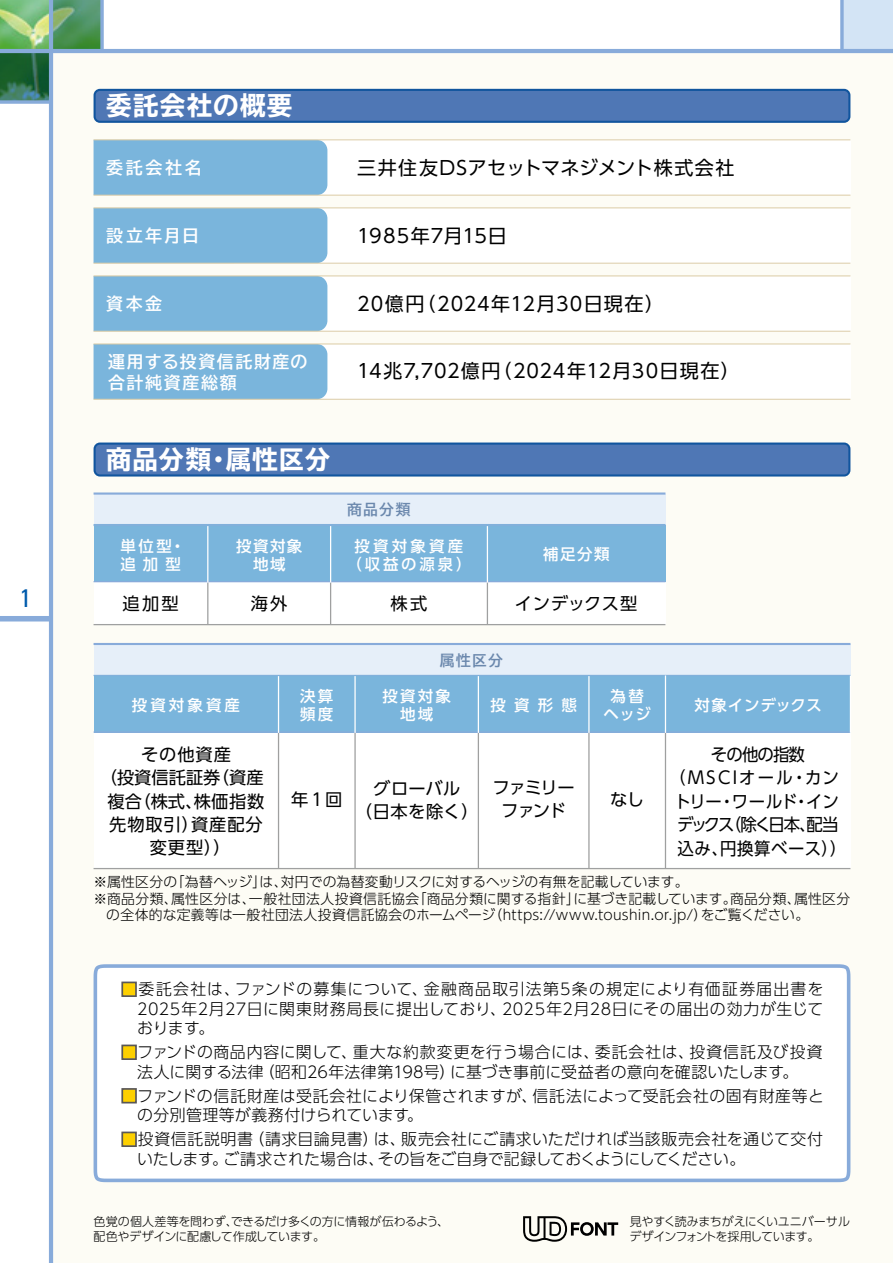
<style>
.page{position:relative;width:893px;height:1263px;background:#fff}
.page>*{position:absolute;margin:0;border:0;box-sizing:border-box;transform-origin:0 0}
.t1{font:700 expanded 25.5px "TBUD Go Std";letter-spacing:.045em;color:#fff}
.t2{font:condensed 25.5px "Univers";color:#005bac}
.t3{font:19.05px "UD Shin Go Pro";letter-spacing:.05em;color:#000}
.t4{font:19.05px "UD Shin Go Pro";letter-spacing:.03em;color:#000}
.t5{font:17.25px/23.4px "UD Shin Go Pro";letter-spacing:-.05em;color:#000;text-align:center;scale:.95 1}
.t6{font:17.25px "UD Shin Go Pro";color:#000}
.t7{font:17.25px/23.4px "UD Shin Go Pro";letter-spacing:.025em;color:#000;text-align:center}
.t8{font:17.25px "UD Shin Go Pro";letter-spacing:.05em;color:#000}
.t9{font:17.25px/23.4px "UD Shin Go Pro";letter-spacing:-.08em;color:#000;text-align:center}
.t10{font:17.25px "UD Shin Go Pro";letter-spacing:.035em;color:#000}
.t11{font:700 16.95px/21.3px "TBUD Go Std";letter-spacing:.105em;color:#fff}
.t12{font:300 15.9px/19.5px "UD Shin Go Pro";letter-spacing:.02em;color:#000}
.t13{font:500 15.45px/18.1px "UD Shin Go Pro";letter-spacing:.15em;color:#fff;text-align:center}
.t14{font:500 15.45px/18.1px "UD Shin Go Pro";letter-spacing:.21em;color:#fff;text-align:center}
.t15{font:500 15.45px "UD Shin Go Pro";letter-spacing:.04em;color:#fff}
.t16{font:700 14.85px "TBUD Go Std";letter-spacing:.075em;color:#6b88ad}
.t17{font:300 13.8px "UD Shin Go Pro";letter-spacing:.02em;color:#000}
.t18{font:300 13.8px "UD Shin Go Pro";color:#000}
.t19{font:300 12px/14.9px "UD Shin Go Pro";letter-spacing:-.025em;color:#000}
.s1{color:#fdd000}
</style>
<div class="page">
<img style="left:0;top:0;width:49px;height:49px">
<svg style="left:0;top:53px;width:49px;height:47px;background:#236640"></svg>
<svg style="left:53px;top:0;width:47px;height:49px;background:#53955e"></svg>
<div style="left:842px;top:0;width:51px;height:51px;background:#d3e4f5"></div>
<div style="left:0;top:616px;width:51px;height:5px;background:#88abda"></div>
<div style="left:51px;top:51px;width:842px;height:1212px;background:#fdfcf5"></div>
<hr style="left:49px;top:0;width:4px;height:1263px;background:#88abda">
<hr style="left:0;top:49px;width:893px;height:4px;background:#88abda">
<svg style="left:0;top:100px;width:49px;height:4px"></svg>
<svg style="left:100px;top:0;width:4px;height:49px"></svg>
<svg style="left:840px;top:0;width:4px;height:49px"></svg>
<div style="left:234px;top:208px;width:616px;height:55px;background:#fff"></div>
<div style="left:234px;top:276px;width:616px;height:55px;background:#fff"></div>
<div style="left:234px;top:344px;width:616px;height:55px;background:#fff"></div>
<div style="left:234px;top:140px;width:616px;height:55px;background:#fff"></div>
<div style="left:94px;top:140px;width:233px;height:55px;background:#7ab5dc"></div>
<div style="left:94px;top:208px;width:233px;height:55px;background:#7ab5dc"></div>
<div style="left:94px;top:277px;width:233px;height:54px;background:#7ab5dc"></div>
<div style="left:94px;top:345px;width:233px;height:54px;background:#7ab5dc"></div>
<hr style="left:94px;top:195px;width:756px;height:1px;background:#dbcba5">
<hr style="left:94px;top:139px;width:756px;height:1px;background:#dbcba5">
<hr style="left:94px;top:263px;width:756px;height:1px;background:#dbcba5">
<hr style="left:94px;top:207px;width:756px;height:1px;background:#dbcba5">
<hr style="left:94px;top:331px;width:756px;height:1px;background:#dbcba5">
<hr style="left:94px;top:276px;width:756px;height:1px;background:#dbcba5">
<hr style="left:94px;top:399px;width:756px;height:1px;background:#dbcba5">
<hr style="left:94px;top:344px;width:756px;height:1px;background:#dbcba5">
<svg style="left:94px;top:89px;width:756px;height:34px;background:#4873b2"></svg>
<div style="left:94px;top:644px;width:756px;height:32px;background:#e6eff9"></div>
<div style="left:94px;top:675px;width:756px;height:58px;background:#7ab5dc"></div>
<div style="left:94px;top:733px;width:756px;height:135px;background:#fff"></div>
<hr style="left:94px;top:868px;width:756px;height:1px;background:#9fa0a0">
<hr style="left:278px;top:733px;width:1px;height:135px;background:#9fa0a0">
<hr style="left:354px;top:733px;width:2px;height:135px;background:#9fa0a0">
<hr style="left:94px;top:731px;width:756px;height:2px;background:#88abda">
<hr style="left:278px;top:675px;width:1px;height:58px;background:#fff">
<hr style="left:354px;top:675px;width:2px;height:58px;background:#fff">
<hr style="left:478px;top:733px;width:1px;height:135px;background:#9fa0a0">
<hr style="left:478px;top:675px;width:1px;height:58px;background:#fff">
<hr style="left:588px;top:733px;width:2px;height:135px;background:#9fa0a0">
<hr style="left:588px;top:675px;width:2px;height:58px;background:#fff">
<hr style="left:94px;top:643px;width:756px;height:2px;background:#88abda">
<hr style="left:94px;top:675px;width:756px;height:1px;background:#82b0db">
<hr style="left:665px;top:733px;width:1px;height:135px;background:#9fa0a0">
<hr style="left:665px;top:675px;width:1px;height:58px;background:#fff">
<hr style="left:850px;top:675px;width:1px;height:58px;background:#fff">
<div style="left:94px;top:493px;width:571px;height:32px;background:#e6eff9"></div>
<div style="left:94px;top:525px;width:571px;height:57px;background:#7ab5dc"></div>
<div style="left:94px;top:582px;width:571px;height:43px;background:#fff"></div>
<hr style="left:94px;top:624px;width:571px;height:1px;background:#9fa0a0">
<hr style="left:207px;top:582px;width:1px;height:43px;background:#9fa0a0">
<hr style="left:330px;top:582px;width:1px;height:43px;background:#9fa0a0">
<hr style="left:94px;top:581px;width:571px;height:1px;background:#88abda">
<hr style="left:207px;top:525px;width:1px;height:57px;background:#fff">
<hr style="left:330px;top:525px;width:1px;height:57px;background:#fff">
<hr style="left:487px;top:582px;width:1px;height:43px;background:#9fa0a0">
<hr style="left:487px;top:525px;width:1px;height:57px;background:#fff">
<hr style="left:94px;top:492px;width:571px;height:3px;background:#88abda">
<hr style="left:94px;top:524px;width:571px;height:2px;background:#82b0db">
<svg style="left:94px;top:442px;width:756px;height:34px;background:#4a75b3"></svg>
<div style="left:94px;top:964px;width:756px;height:218px;background:#fff"></div>
<div style="left:121px;top:981px;width:16px;height:16px;border:2px solid #595757"></div>
<div style="left:121px;top:1044px;width:16px;height:16px;border:2px solid #595757"></div>
<div style="left:121px;top:1088px;width:16px;height:15px;border:2px solid #595757"></div>
<div style="left:121px;top:1131px;width:16px;height:16px;border:2px solid #595757"></div>
<svg style="left:523px;top:1216px;width:95px;height:26px"></svg>
<h1 class="t2" style="left:20px;top:582px;width:13px">1</h1>
<h1 class="t1" style="left:106px;top:92px;width:187px">委託会社の概要</h1>
<p class="t11" style="left:106px;top:157px;width:97px">委託会社名</p>
<p class="t11" style="left:106px;top:225px;width:94px">設立年月日</p>
<p class="t11" style="left:106px;top:293px;width:57px">資本金</p>
<p class="t11" style="left:108px;top:351px;width:201px">運用する投資信託財産の合計純資産総額</p>
<p class="t4" style="left:357px;top:153px;width:379px">三井住友DSアセットマネジメント株式会社</p>
<p class="t3" style="left:357px;top:221px;width:151px">1985年7月15日</p>
<p class="t3" style="left:357px;top:289px;width:308px">20億円（2024年12月30日現在）</p>
<p class="t3" style="left:357px;top:356px;width:384px">14兆7,702億円（2024年12月30日現在）</p>
<h1 class="t1" style="left:106px;top:445px;width:225px">商品分類・属性区分</h1>
<p class="t13" style="left:121px;top:536px;width:66px;text-align:left">単位型・追加型</p>
<p class="t6" style="left:123px;top:590px;width:58px">追加型</p>
<p class="t13" style="left:236px;top:536px;width:68px">投資対象地域</p>
<p class="t6" style="left:251px;top:590px;width:38px">海外</p>
<p class="t16" style="left:347px;top:497px;width:65px">商品分類</p>
<p class="t14" style="left:347px;top:536px;width:126px">投資対象資産（収益の源泉）</p>
<p class="t6" style="left:391px;top:590px;width:38px">株式</p>
<p class="t13" style="left:543px;top:545px;width:68px">補足分類</p>
<p class="t10" style="left:515px;top:589px;width:124px">インデックス型</p>
<p class="t16" style="left:440px;top:648px;width:64px">属性区分</p>
<p class="t13" style="left:490px;top:695px;width:88px">投資形態</p>
<p class="t13" style="left:604px;top:687px;width:49px">為替ヘッジ</p>
<p class="t13" style="left:300px;top:687px;width:35px;text-align:left">決算頻度</p>
<p class="t13" style="left:382px;top:687px;width:70px">投資対象地域</p>
<p class="t15" style="left:694px;top:692px;width:129px">対象インデックス</p>
<p class="t5" style="left:669px;top:742px;width:188px">その他の指数<br>（ＭＳＣＩオール・カントリー・ワールド・インデックス（除く日本、配当込み、円換算ベース））</p>
<p class="t18" style="left:94px;top:871px;width:597px">※属性区分の「為替ヘッジ」は、対円での為替変動リスクに対するヘッジの有無を記載しています。</p>
<p class="t17" style="left:94px;top:887px;width:758px">※商品分類、属性区分は、一般社団法人投資信託協会「商品分類に関する指針」に基づき記載しています。商品分類、属性区分</p>
<p class="t17" style="left:106px;top:904px;width:704px">の全体的な定義等は一般社団法人投資信託協会のホームページ（https://www.toushin.or.jp/）をご覧ください。</p>
<p class="t13" style="left:132px;top:695px;width:110px">投資対象資産</p>
<p class="t6" style="left:141px;top:740px;width:91px">その他資産</p>
<p class="t6" style="left:100px;top:764px;width:165px">（投資信託証券（資産</p>
<p class="t6" style="left:108px;top:787px;width:158px">複合（株式、株価指数</p>
<p class="t8" style="left:109px;top:810px;width:155px">先物取引）資産配分</p>
<p class="t6" style="left:150px;top:834px;width:83px">変更型））</p>
<p class="t7" style="left:355px;top:776px;width:125px">グローバル<br>（日本を除く）</p>
<p class="t9" style="left:492px;top:775px;width:84px">ファミリーファンド</p>
<p class="t6" style="left:291px;top:786px;width:53px">年１回</p>
<p class="t6" style="left:610px;top:786px;width:35px">なし</p>
<p class="t12" style="left:137px;top:979px;width:688px;text-align:justify;text-indent:-16px"><span class="s1">■</span>委託会社は、ファンドの募集について、金融商品取引法第5条の規定により有価証券届出書を2025年2月27日に関東財務局長に提出しており、2025年2月28日にその届出の効力が生じております。</p>
<p class="t12" style="left:121px;top:1042px;width:703px;text-align:center"><span class="s1">■</span>ファンドの商品内容に関して、重大な約款変更を行う場合には、委託会社は、投資信託及び投資法人に関する法律（昭和26年法律第198号）に基づき事前に受益者の意向を確認いたします。</p>
<p class="t12" style="left:137px;top:1085px;width:688px;text-indent:-16px"><span class="s1">■</span>ファンドの信託財産は受託会社により保管されますが、信託法によって受託会社の固有財産等との分別管理等が義務付けられています。</p>
<p class="t12" style="left:137px;top:1129px;width:688px;text-indent:-16px"><span class="s1">■</span>投資信託説明書（請求目論見書）は、販売会社にご請求いただければ当該販売会社を通じて交付いたします。ご請求された場合は、その旨をご自身で記録しておくようにしてください。</p>
<p class="t19" style="left:93px;top:1213px;width:357px">色覚の個人差等を問わず、できるだけ多くの方に情報が伝わるよう、配色やデザインに配慮して作成しています。</p>
<p class="t19" style="left:629px;top:1213px;width:222px">見やすく読みまちがえにくいユニバーサルデザインフォントを採用しています。</p>
</div>
